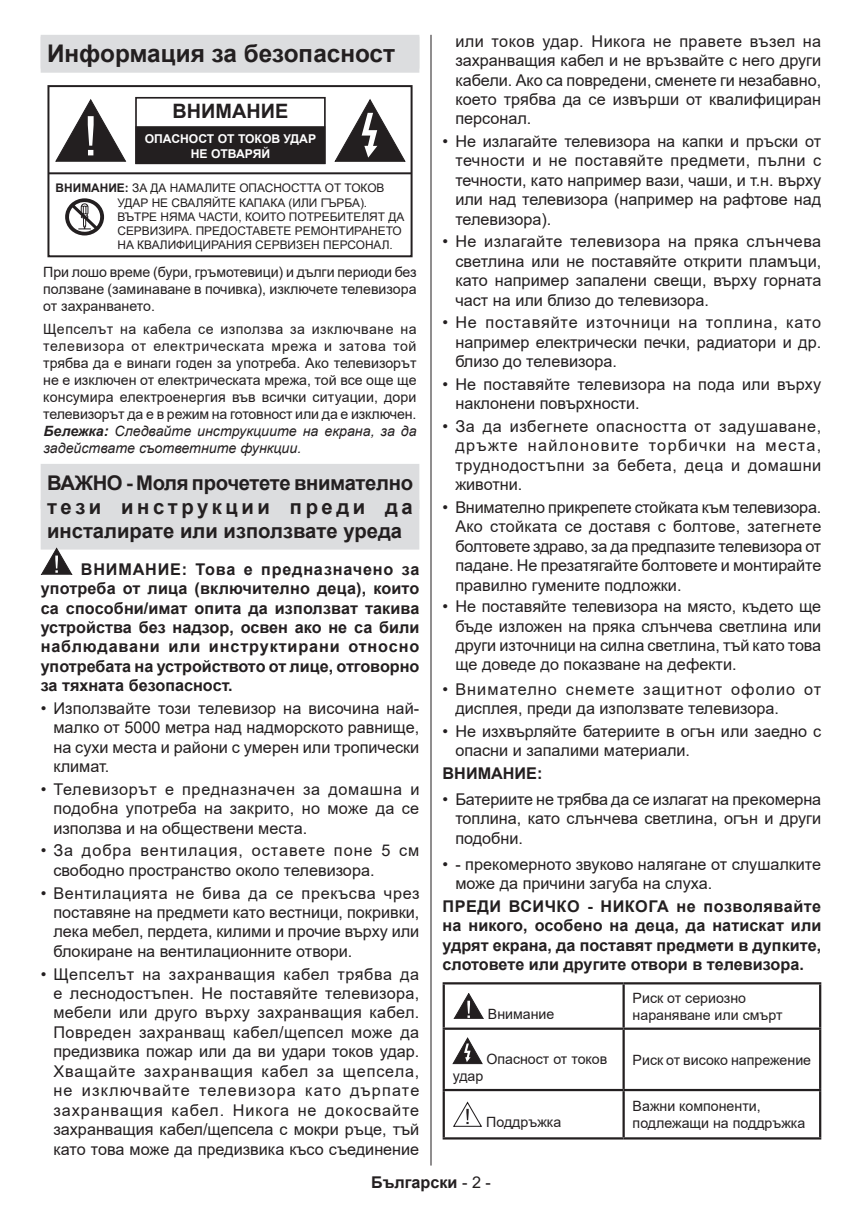
<style>
.page{position:relative;width:862px;height:1212px;background:#fff}
.page>*{position:absolute;margin:0;border:0;box-sizing:border-box;transform-origin:0 0}
.t1{font:700 24.3px "Arial";color:#231f20}
.t2{font:700 20.25px/24.3px "Arial";color:#231f20;text-align:justify}
.t3{font:700 19.8px "Arial";color:#231f20}
.t4{font:16.2px/19.3px "Arial";color:#231f20;text-align:justify}
.t5{font:700 16.2px/19.3px "Arial";color:#231f20;text-align:justify}
.t6{font:14.17px/17.1px "Arial";color:#231f20;text-align:justify}
.t7{font:italic 14.17px/17.1px "Arial";color:#231f20}
.t8{font:700 12.15px/14.4px "Arial";color:#fff;text-align:center}
.t9{font:11.92px/14.2px "Arial";color:#231f20}
.s1{font-weight:700}
.s2{font-weight:400}
</style>
<div class="page">
<hr style="left:430px;top:35px;width:1px;height:1130px;background:#231f20">
<div style="left:41px;top:35px;width:378px;height:34px;background:#dcdddf"></div>
<div style="left:41px;top:37px;width:378px;height:36px;background:#dcdddf"></div>
<div style="left:41px;top:464px;width:378px;height:45px;background:#dcdddf"></div>
<div style="left:41px;top:500px;width:378px;height:50px;background:#dcdddf"></div>
<div style="left:47px;top:85px;width:365px;height:172px;border:2px solid #231f20"></div>
<div style="left:136px;top:127px;width:188px;height:36px;background:#231f20"></div>
<div style="left:135px;top:126px;width:190px;height:38px;border:2px solid #231f20"></div>
<div style="left:135px;top:97px;width:190px;height:67px;border:2px solid #231f20"></div>
<svg style="left:334px;top:99px;width:71px;height:63px"></svg>
<svg style="left:55px;top:99px;width:71px;height:63px"></svg>
<svg style="left:65px;top:198px;width:39px;height:37px"></svg>
<hr style="left:49px;top:172px;width:362px;height:2px;background:#231f20">
<svg style="left:41px;top:548px;width:32px;height:27px"></svg>
<hr style="left:442px;top:982px;width:181px;height:2px;background:#231f20">
<hr style="left:442px;top:984px;width:2px;height:43px;background:#231f20">
<hr style="left:623px;top:982px;width:197px;height:2px;background:#231f20">
<hr style="left:622px;top:984px;width:2px;height:43px;background:#231f20">
<hr style="left:818px;top:984px;width:2px;height:43px;background:#231f20">
<hr style="left:442px;top:1027px;width:181px;height:3px;background:#231f20">
<hr style="left:442px;top:1030px;width:2px;height:59px;background:#231f20">
<hr style="left:623px;top:1027px;width:197px;height:3px;background:#231f20">
<hr style="left:622px;top:1030px;width:2px;height:59px;background:#231f20">
<hr style="left:818px;top:1030px;width:2px;height:59px;background:#231f20">
<hr style="left:442px;top:1089px;width:181px;height:2px;background:#231f20">
<hr style="left:442px;top:1091px;width:2px;height:46px;background:#231f20">
<hr style="left:623px;top:1089px;width:197px;height:2px;background:#231f20">
<hr style="left:622px;top:1091px;width:2px;height:46px;background:#231f20">
<hr style="left:818px;top:1091px;width:2px;height:46px;background:#231f20">
<hr style="left:442px;top:1137px;width:181px;height:2px;background:#231f20">
<hr style="left:623px;top:1137px;width:197px;height:2px;background:#231f20">
<svg style="left:453px;top:993px;width:30px;height:26px"></svg>
<svg style="left:452px;top:1038px;width:30px;height:26px"></svg>
<svg style="left:453px;top:1101px;width:29px;height:26px"></svg>
<h1 class="t1" style="left:47px;top:37px;width:349px">Информация за безопасност</h1>
<p class="t3" style="left:172px;top:97px;width:117px">ВНИМАНИЕ</p>
<p class="t8" style="left:145px;top:132px;width:173px">ОПАСНОСТ ОТ ТОКОВ УДАР<br>НЕ ОТВАРЯЙ</p>
<p class="t9" style="left:117px;top:181px;width:288px;text-indent:-62px"><span class="s1">ВНИМАНИЕ:</span> ЗА ДА НАМАЛИТЕ ОПАСНОСТТА ОТ ТОКОВ УДАР НЕ СВАЛЯЙТЕ КАПАКА (ИЛИ ГЪРБА).<br>ВЪТРЕ НЯМА ЧАСТИ, КОИТО ПОТРЕБИТЕЛЯТ ДА СЕРВИЗИРА. ПРЕДОСТАВЕТЕ РЕМОНТИРАНЕТО НА КВАЛИФИЦИРАНИЯ СЕРВИЗЕН ПЕРСОНАЛ.</p>
<p class="t6" style="left:43px;top:263px;width:374px">При лошо време (бури, гръмотевици) и дълги периоди без ползване (заминаване в почивка), изключете телевизора от захранването.</p>
<p class="t6" style="left:43px;top:320px;width:374px">Щепселът на кабела се използва за изключване на телевизора от електрическата мрежа и затова той трябва да е винаги годен за употреба. Ако телевизорът не е изключен от електрическата мрежа, той все още ще консумира електроенергия във всички ситуации, дори телевизорът да е в режим на готовност или да е изключен.</p>
<p class="t7" style="left:43px;top:423px;width:374px"><span class="s1">Бележка:</span> Следвайте инструкциите на екрана, за да задействате съответните функции.</p>
<p class="t2" style="left:47px;top:471px;width:367px">ВАЖНО - Моля прочетете внимателно тези инструкции преди да инсталирате или използвате уреда</p>
<p class="t5" style="left:41px;top:559px;width:380px;text-indent:40px">ВНИМАНИЕ: Това е предназначено за употреба от лица (включително деца), които са способни/имат опита да използват такива устройства без надзор, освен ако не са били наблюдавани или инструктирани относно употребата на устройството от лице, отговорно за тяхната безопасност.</p>
<p class="t4" style="left:53px;top:698px;width:367px;text-indent:-13px">• Използвайте този телевизор на височина най&shy;малко от 5000 метра над надморското равнище, на сухи места и райони с умерен или тропически климат.</p>
<p class="t4" style="left:53px;top:779px;width:367px;text-indent:-13px">• Телевизорът е предназначен за домашна и подобна употреба на закрито, но може да се използва и на обществени места.</p>
<p class="t4" style="left:53px;top:841px;width:367px;text-indent:-13px">• За добра вентилация, оставете поне 5 см свободно пространство около телевизора.</p>
<p class="t4" style="left:53px;top:883px;width:367px;text-indent:-13px">• Вентилацията не бива да се прекъсва чрез поставяне на предмети като вестници, покривки, лека мебел, пердета, килими и прочие върху или блокиране на вентилационните отвори.</p>
<p class="t4" style="left:53px;top:964px;width:367px;text-indent:-13px">• Щепселът на захранващия кабел трябва да е леснодостъпен. Не поставяйте телевизора, мебели или друго върху захранващия кабел.<br>Повреден захранващ кабел/щепсел може да предизвика пожар или да ви удари токов удар.<br>Хващайте захранващия кабел за щепсела, не изключвайте телевизора като дърпате захранващия кабел. Никога не докосвайте захранващия кабел/щепсела с мокри ръце, тъй като това може да предизвика късо съединение</p>
<p class="t4" style="left:455px;top:31px;width:367px">или токов удар. Никога не правете възел на захранващия кабел и не връзвайте с него други кабели. Ако са повредени, сменете ги незабавно, което трябва да се извърши от квалифициран персонал.</p>
<p class="t4" style="left:455px;top:132px;width:367px;text-indent:-13px">• Не излагайте телевизора на капки и пръски от течности и не поставяйте предмети, пълни с течности, като например вази, чаши, и т.н. върху или над телевизора (например на рафтове над телевизора).</p>
<p class="t4" style="left:455px;top:232px;width:367px;text-indent:-13px">• Не излагайте телевизора на пряка слънчева светлина или не поставяйте открити пламъци, като например запалени свещи, върху горната част на или близо до телевизора.</p>
<p class="t4" style="left:455px;top:313px;width:367px;text-indent:-13px">• Не поставяйте източници на топлина, като например електрически печки, радиатори и др. близо до телевизора.</p>
<p class="t4" style="left:455px;top:374px;width:367px;text-indent:-13px">• Не поставяйте телевизора на пода или върху наклонени повърхности.</p>
<p class="t4" style="left:455px;top:416px;width:367px;text-indent:-13px">• За да избегнете опасността от задушаване, дръжте найлоновите торбички на места, труднодостъпни за бебета, деца и домашни животни.</p>
<p class="t4" style="left:455px;top:497px;width:367px;text-indent:-13px">• Внимателно прикрепете стойката към телевизора.<br>Ако стойката се доставя с болтове, затегнете болтовете здраво, за да предпазите телевизора от падане. Не презатягайте болтовете и монтирайте правилно гумените подложки.</p>
<p class="t4" style="left:455px;top:597px;width:367px;text-indent:-13px">• Не поставяйте телевизора на място, където ще бъде изложен на пряка слънчева светлина или други източници на силна светлина, тъй като това ще доведе до показване на дефекти.</p>
<p class="t4" style="left:455px;top:679px;width:367px;text-indent:-13px">• Внимателно снемете защитнот офолио от дисплея, преди да използвате телевизора.</p>
<p class="t4" style="left:455px;top:721px;width:367px;text-indent:-13px">• Не изхвърляйте батериите в огън или заедно с опасни и запалими материали.</p>
<p class="t5" style="left:442px;top:764px;width:101px">ВНИМАНИЕ:</p>
<p class="t4" style="left:455px;top:789px;width:367px;text-indent:-13px">• Батериите не трябва да се излагат на прекомерна топлина, като слънчева светлина, огън и други подобни.</p>
<p class="t4" style="left:455px;top:854px;width:367px;text-indent:-13px">• - прекомерното звуково налягане от слушалките може да причини загуба на слуха.</p>
<p class="t5" style="left:442px;top:896px;width:380px">ПРЕДИ ВСИЧКО - НИКОГА не позволявайте на никого, особено на деца, да натискат или удрят екрана, да поставят предмети в дупките, слотовете или другите отвори в телевизора.</p>
<p class="t6" style="left:487px;top:1005px;width:68px">Внимание</p>
<p class="t6" style="left:632px;top:989px;width:151px">Риск от сериозно нараняване или смърт</p>
<p class="t6" style="left:486px;top:1050px;width:122px">Опасност от токов</p>
<p class="t6" style="left:452px;top:1067px;width:32px">удар</p>
<p class="t6" style="left:486px;top:1113px;width:76px">Поддръжка</p>
<p class="t6" style="left:632px;top:1051px;width:180px">Риск от високо напрежение</p>
<p class="t6" style="left:632px;top:1097px;width:174px">Важни компоненти, подлежащи на поддръжка</p>
<p class="t5" style="left:371px;top:1173px;width:121px">Български <span class="s2">- 2 -</span></p>
</div>
